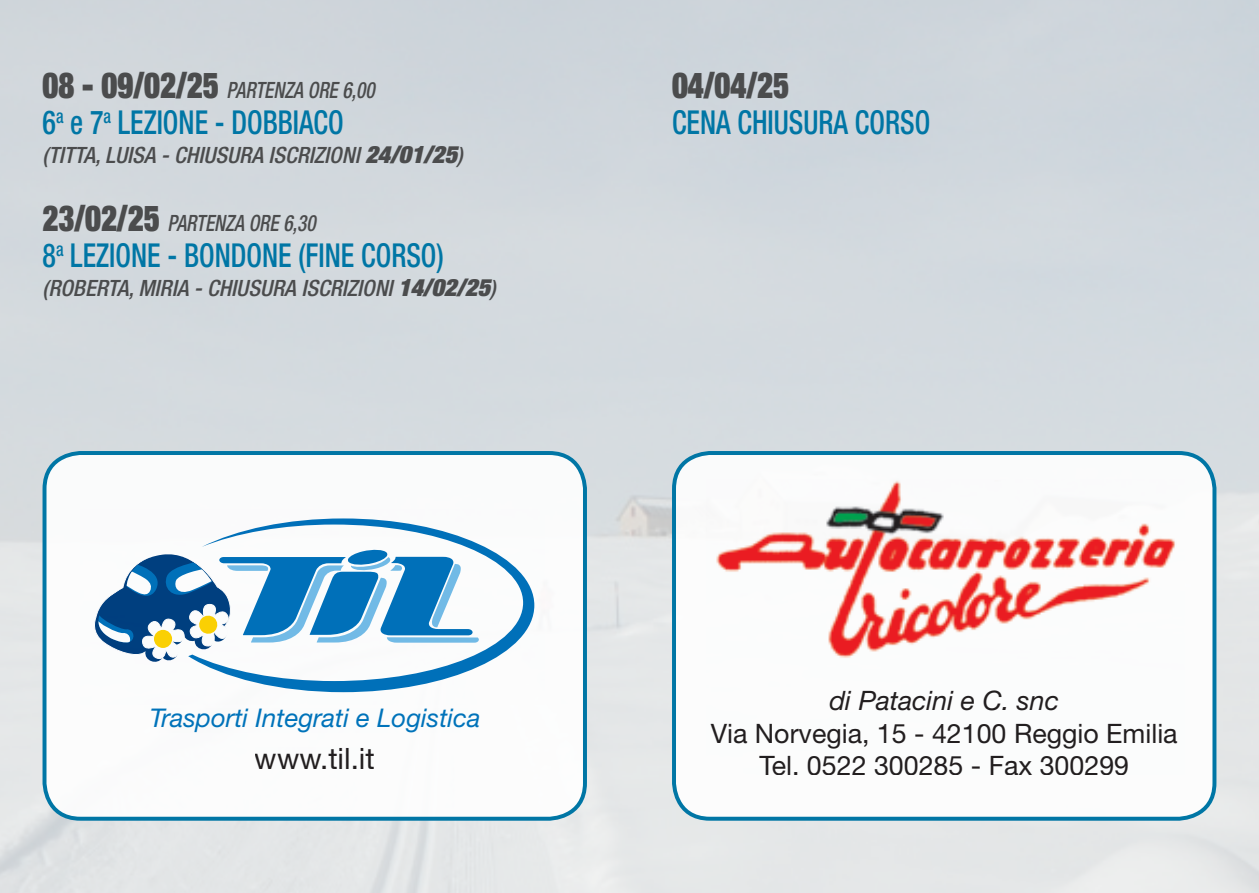
<style>
.page{position:relative;width:1259px;height:893px;background:#fff}
.page>*{position:absolute;margin:0;border:0;box-sizing:border-box;transform-origin:0 0}
.t1{font:900 condensed 36px "Helvetica Neue LT Std";color:#4b4c4d;scale:.85 1}
.t2{font:500 condensed 33px "Helvetica Neue LT Std";color:#0076a5;scale:.85 1}
.t3{font:29.4px "Helvetica Neue LT Std";color:#231f20}
.t4{font:26.7px/32.1px "Helvetica Neue LT Std";color:#231f20;text-align:center}
.t5{font:italic 26.7px "Helvetica Neue LT Std";color:#231f20}
.t6{font:italic 25.8px "Helvetica Neue LT Std";color:#0075bd}
.t7{font:italic 500 condensed 22.5px "Helvetica Neue LT Std";color:#4b4c4d}
.t8{font:italic 500 condensed 22.5px "Helvetica Neue LT Std";color:#4b4c4d;scale:.85 1}
.s1{font-weight:900;font-style:normal;font-size:36px}
.s2{font-weight:900;font-size:24px}
</style>
<div class="page">
<img style="left:0;top:0;width:1259px;height:893px">
<div style="left:45px;top:453px;width:540px;height:366px;background:#fff;border-radius:36px"></div>
<div style="left:43px;top:451px;width:544px;height:370px;border:4px solid #0076a5;border-radius:36px"></div>
<svg style="left:202px;top:518px;width:332px;height:174px"></svg>
<svg style="left:94px;top:549px;width:385px;height:117px"></svg>
<div style="left:674px;top:453px;width:540px;height:366px;background:#fff;border-radius:36px"></div>
<div style="left:672px;top:451px;width:544px;height:370px;border:4px solid #0076a5;border-radius:36px"></div>
<img style="left:716px;top:480px;width:460px;height:178px">
<p class="t8" style="left:43px;top:77px;width:392px"><span class="s1">08 - 09/02/25</span> PARTENZA ORE 6,00</p>
<h2 class="t2" style="left:43px;top:103px;width:356px">6<sup>a</sup> e 7<sup>a</sup> LEZIONE - DOBBIACO</h2>
<p class="t7" style="left:43px;top:141px;width:422px">(TITTA, LUISA - CHIUSURA ISCRIZIONI <span class="s2">24/01/25</span>)</p>
<p class="t8" style="left:43px;top:210px;width:323px"><span class="s1">23/02/25</span> PARTENZA ORE 6,30</p>
<h2 class="t2" style="left:43px;top:236px;width:473px">8<sup>a</sup> LEZIONE - BONDONE (FINE CORSO)</h2>
<p class="t7" style="left:43px;top:275px;width:454px">(ROBERTA, MIRIA - CHIUSURA ISCRIZIONI <span class="s2">14/02/25</span>)</p>
<p class="t6" style="left:149px;top:703px;width:333px">Trasporti Integrati e Logistica</p>
<h3 class="t3" style="left:255px;top:741px;width:121px">www.til.it</h3>
<h1 class="t1" style="left:672px;top:62px;width:139px">04/04/25</h1>
<h2 class="t2" style="left:672px;top:103px;width:305px">CENA CHIUSURA CORSO</h2>
<p class="t5" style="left:829px;top:685px;width:231px">di Patacini e C. snc</p>
<p class="t4" style="left:711px;top:717px;width:468px">Via Norvegia, 15 - 42100 Reggio Emilia<br>Tel. 0522 300285 - Fax 300299</p>
</div>
